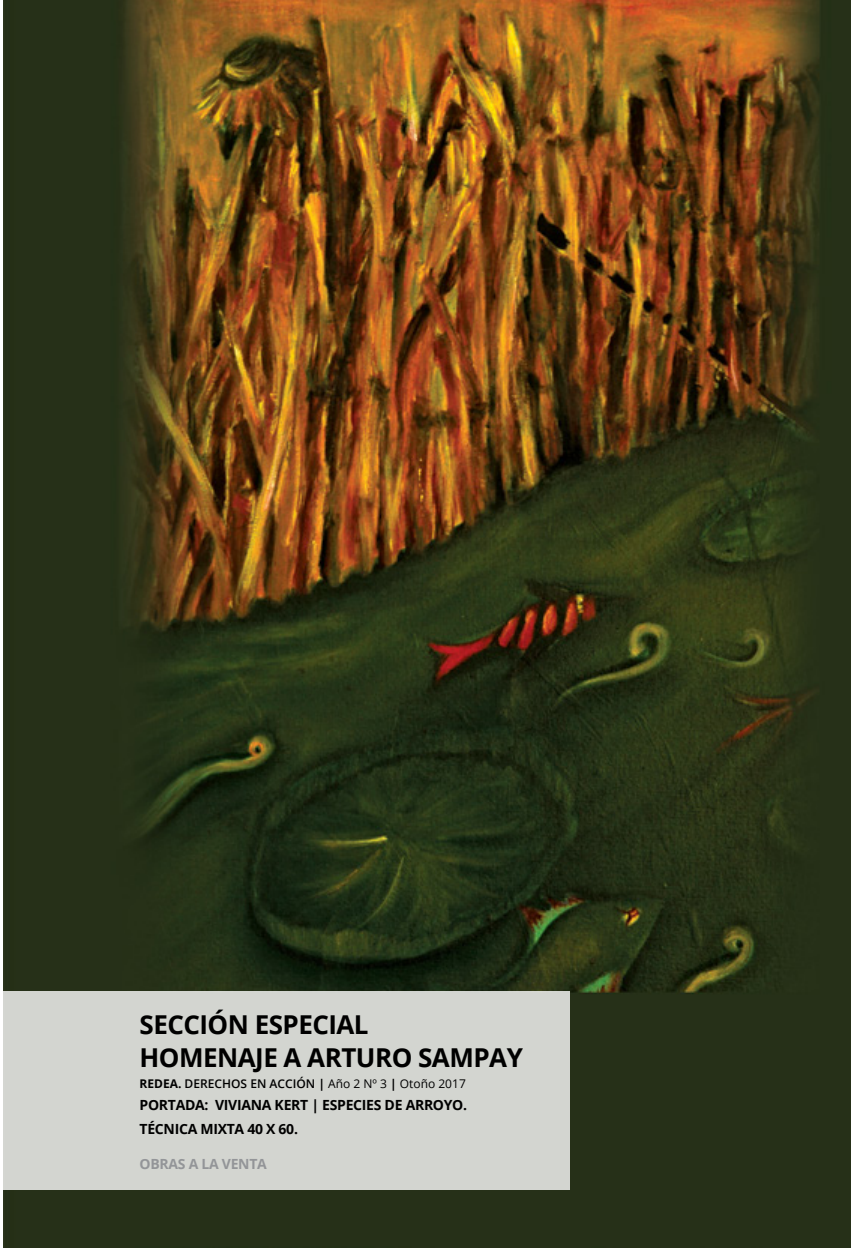
<style>
.page{position:relative;width:851px;height:1248px;background:#fff}
.page>*{position:absolute;margin:0;border:0;box-sizing:border-box;transform-origin:0 0}
.t1{font:700 26px/32px "Open Sans";letter-spacing:-.02em;color:#000}
.t2{font:700 14px "Open Sans";letter-spacing:-.02em;color:#000}
.t3{font:700 14px "Open Sans";letter-spacing:-.02em;color:#939598}
.t4{font:600 12px "Open Sans";color:#000}
.s1{font-weight:700}
.s2{font-weight:400}
</style>
<div class="page">
<img style="left:3px;top:0;width:847px;height:1247px">
<div style="left:2px;top:991px;width:567px;height:198px;background:#d3d5d0"></div>
<h1 class="t1" style="left:139px;top:1008px;width:385px">SECCIÓN ESPECIAL<br>HOMENAJE A ARTURO SAMPAY</h1>
<p class="t4" style="left:139px;top:1075px;width:328px"><span class="s1">REDEA.</span> DERECHOS en ACCIÓN <span class="s1">|</span> <span class="s2">Año 2 Nº 3</span> <span class="s1">|</span> <span class="s2">Otoño 2017</span></p>
<p class="t2" style="left:139px;top:1094px;width:19px">PORTADA</p>
<p class="t2" style="left:204px;top:1094px;width:28px">: VIVIANA</p>
<p class="t2" style="left:274px;top:1094px;width:18px">KERT</p>
<p class="t2" style="left:311px;top:1094px;width:27px">| ESPECIES</p>
<p class="t2" style="left:384px;top:1094px;width:32px">DE ARROYO</p>
<p class="t2" style="left:463px;top:1094px;width:5px">.</p>
<p class="t2" style="left:139px;top:1118px;width:25px">TÉCNICA</p>
<p class="t2" style="left:200px;top:1118px;width:99px">MIXTA 40 X 60.</p>
<p class="t3" style="left:139px;top:1153px;width:129px">OBRAS A LA VENTA</p>
</div>
